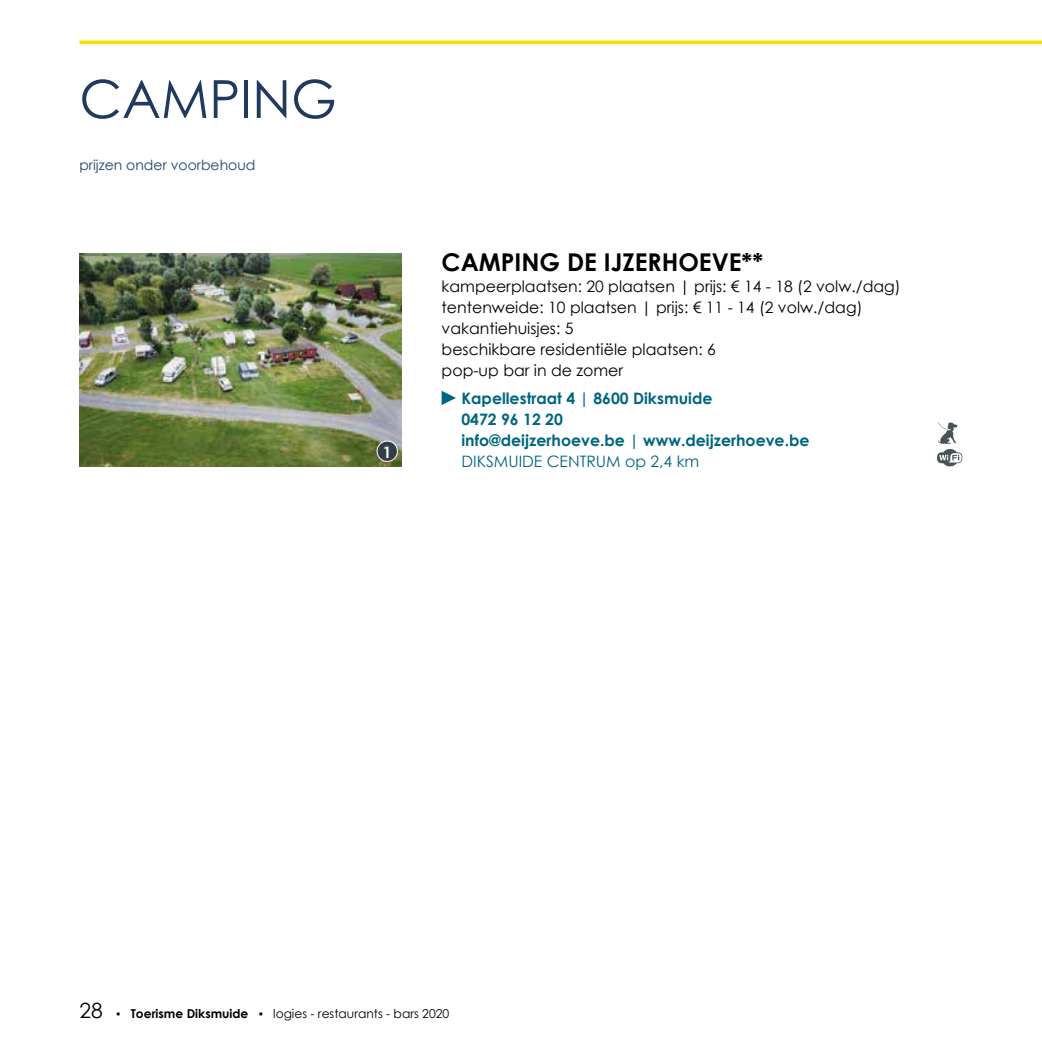
<style>
.page{position:relative;width:1042px;height:1042px;background:#fff}
.page>*{position:absolute;margin:0;border:0;box-sizing:border-box;transform-origin:0 0}
.t1{font:52.5px "Century Gothic";color:#203a5d}
.t2{font:700 24.5px "Century Gothic";color:#000}
.t3{font:15.75px/21px "Century Gothic";color:#000}
.t4{font:700 15.75px/21px "Century Gothic";color:#006580}
.t5{font:15.75px "Century Gothic";color:#006580}
.t6{font:700 15.75px "Century Gothic";color:#fff}
.t7{font:14px "Century Gothic";color:#1d4569}
.t8{font:12.25px "Century Gothic";color:#000}
.s1{font-size:21px}
.s2{font-family:"Arial"}
.s3{font-weight:700}
</style>
<div class="page">
<hr style="left:79px;top:41px;width:963px;height:3px;background:#fd0">
<img style="left:79px;top:253px;width:323px;height:213px">
<svg style="left:441px;top:391px;width:15px;height:14px"></svg>
<svg style="left:937px;top:422px;width:25px;height:44px"></svg>
<div style="left:377px;top:441px;width:20px;height:20px;background:#323e48;border-radius:50%"></div>
<div style="left:377px;top:441px;width:21px;height:21px;border:1px solid #fff;border-radius:50%"></div>
<h1 class="t1" style="left:79px;top:62px;width:259px">CAMPING</h1>
<p class="t7" style="left:79px;top:156px;width:178px">prijzen onder voorbehoud</p>
<p class="t6" style="left:383px;top:440px;width:10px">1</p>
<h2 class="t2" style="left:441px;top:244px;width:323px">CAMPING DE IJZERHOEVE**</h2>
<p class="t3" style="left:441px;top:276px;width:461px">kampeerplaatsen: 20 plaatsen | prijs: € 14 - 18 (2 volw./dag) tentenweide: 10 plaatsen | prijs: € 11 - 14 (2 volw./dag) vakantiehuisjes: 5<br>beschikbare residentiële plaatsen: 6<br>pop-up bar in de zomer</p>
<p class="t4" style="left:461px;top:387px;width:350px">Kapellestraat 4 | 8600 Diksmuide<br>0472 96 12 20<br>info@deijzerhoeve.be | www.deijzerhoeve.be</p>
<p class="t5" style="left:461px;top:450px;width:239px">DIKSMUIDE CENTRUM op 2,4 km</p>
<p class="t8" style="left:79px;top:1005px;width:371px"><span class="s1">28</span> <span class="s2">▪</span> <span class="s3">Toerisme Diksmuide</span> <span class="s2">▪</span> logies - restaurants - bars 2020</p>
</div>
